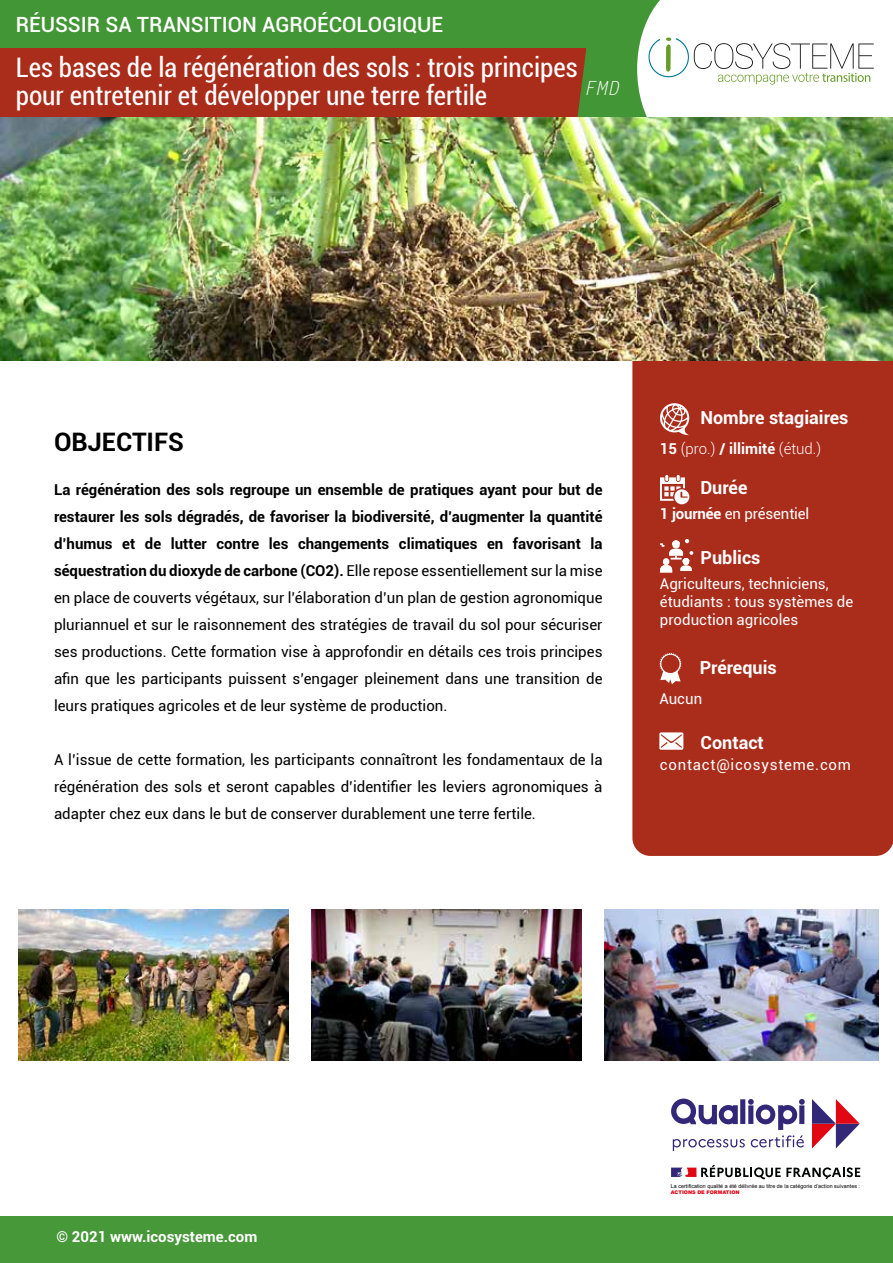
<style>
.page{position:relative;width:893px;height:1263px;background:#fff}
.page>*{position:absolute;margin:0;border:0;box-sizing:border-box;transform-origin:0 0}
.t1{font:condensed 27px/28.5px "Roboto";color:#fff}
.t2{font:700 25.5px "Roboto";color:#000}
.t3{font:500 21px "Roboto";color:#fff}
.t4{font:italic 19.5px "Letter Gothic Std";color:#fff}
.t5{font:700 18px "Roboto";color:#fff}
.t6{font:15px/27px "Roboto";color:#000;text-align:justify}
.t7{font:15px/18px "Roboto";color:#fff}
.t8{font:300 15px "Roboto";color:#fff}
.t9{font:700 15px "Roboto";color:#fff}
.t10{font:15px "Roboto";letter-spacing:.05em;color:#fff}
.t11{font:5.4px "Arial";letter-spacing:.005em;color:#000}
.t12{font:900 4.95px "Arial";color:#e1000f}
.s1{font-weight:700}
</style>
<div class="page">
<div style="left:0;top:1216px;width:893px;height:47px;background:#439635"></div>
<div style="left:0;top:0;width:664px;height:118px;background:#439635"></div>
<div style="left:0;top:48px;width:586px;height:70px;background:#aa2c1b"></div>
<svg style="left:637px;top:0;width:237px;height:118px"></svg>
<svg style="left:577px;top:52px;width:20px;height:66px"></svg>
<div style="left:632px;top:360px;width:261px;height:496px;background:#aa2c1b"></div>
<svg style="left:640px;top:539px;width:53px;height:53px;background:#b5483a"></svg>
<div style="left:683px;top:558px;width:6px;height:7px;border:2px solid #fff;border-radius:2px"></div>
<svg style="left:659px;top:732px;width:24px;height:18px"></svg>
<svg style="left:658px;top:403px;width:31px;height:32px"></svg>
<svg style="left:660px;top:475px;width:29px;height:29px"></svg>
<svg style="left:659px;top:653px;width:23px;height:31px"></svg>
<img style="left:19px;top:909px;width:270px;height:152px">
<img style="left:312px;top:909px;width:270px;height:152px">
<img style="left:605px;top:909px;width:273px;height:152px">
<img style="left:0;top:118px;width:893px;height:242px">
<svg style="left:812px;top:1099px;width:48px;height:49px"></svg>
<svg style="left:671px;top:1098px;width:134px;height:53px"></svg>
<svg style="left:671px;top:1165px;width:189px;height:14px"></svg>
<h3 class="t3" style="left:16px;top:10px;width:429px">RÉUSSIR SA TRANSITION AGROÉCOLOGIQUE</h3>
<h1 class="t1" style="left:16px;top:52px;width:563px">Les bases de la régénération des sols : trois principes pour entretenir et développer une terre fertile</h1>
<h3 class="t4" style="left:584px;top:77px;width:37px">FMD</h3>
<h2 class="t2" style="left:54px;top:424px;width:132px">OBJECTIFS</h2>
<p class="t6" style="left:54px;top:475px;width:550px"><span class="s1">La régénération des sols regroupe un ensemble de pratiques ayant pour but de restaurer les sols dégradés, de favoriser la biodiversité, d’augmenter la quantité d’humus et de lutter contre les changements climatiques en favorisant la séquestration du dioxyde de carbone (CO2).</span> Elle repose essentiellement sur la mise en place de couverts végétaux, sur l’élaboration d’un plan de gestion agronomique pluriannuel et sur le raisonnement des stratégies de travail du sol pour sécuriser ses productions. Cette formation vise à approfondir en détails ces trois principes afin que les participants puissent s’engager pleinement dans une transition de leurs pratiques agricoles et de leur système de production.</p>
<p class="t6" style="left:54px;top:745px;width:550px">A l’issue de cette formation, les participants connaîtront les fondamentaux de la régénération des sols et seront capables d’identifier les leviers agronomiques à adapter chez eux dans le but de conserver durablement une terre fertile.</p>
<p class="t5" style="left:700px;top:405px;width:150px">Nombre stagiaires</p>
<p class="t8" style="left:660px;top:438px;width:163px"><span class="s1">15</span> (pro.) <span class="s1">/ illimité</span> (étud.)</p>
<p class="t5" style="left:700px;top:475px;width:49px">Durée</p>
<p class="t7" style="left:660px;top:504px;width:151px"><span class="s1">1 journée</span> en présentiel</p>
<p class="t5" style="left:701px;top:544px;width:61px">Publics</p>
<p class="t7" style="left:660px;top:574px;width:195px">Agriculteurs, techniciens, étudiants : tous systèmes de production agricoles</p>
<p class="t5" style="left:700px;top:655px;width:79px">Prérequis</p>
<p class="t7" style="left:659px;top:689px;width:44px">Aucun</p>
<p class="t5" style="left:701px;top:730px;width:65px">Contact</p>
<p class="t10" style="left:660px;top:754px;width:192px">contact@icosysteme.com</p>
<p class="t9" style="left:56px;top:1226px;width:203px">© 2021 www.icosysteme.com</p>
<p class="t11" style="left:671px;top:1182px;width:191px">La certification qualité a été délivrée au titre de la catégorie d’action suivantes :</p>
<p class="t12" style="left:671px;top:1188px;width:70px">ACTIONS DE FORMATION</p>
</div>
